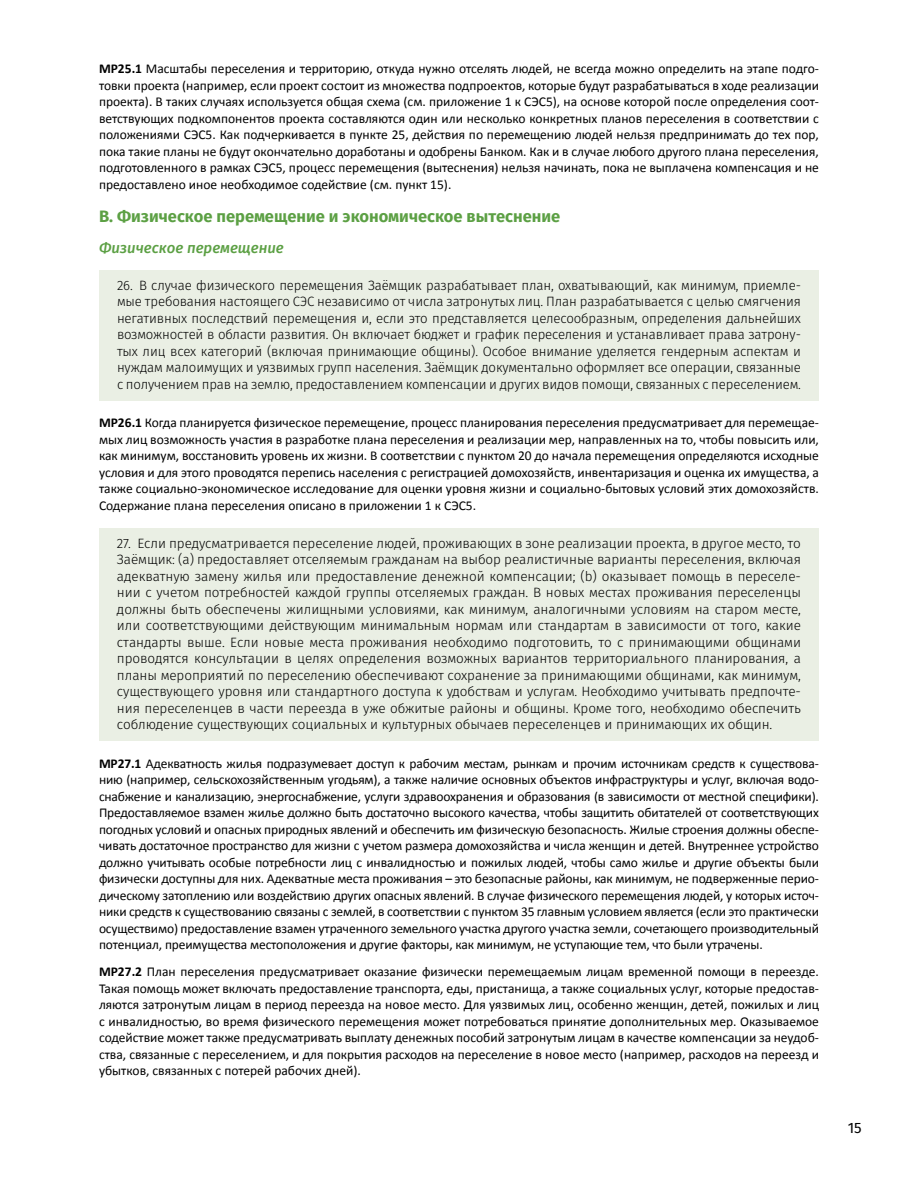
<style>
.page{position:relative;width:918px;height:1188px;background:#fff}
.page>*{position:absolute;margin:0;border:0;box-sizing:border-box;transform-origin:0 0}
.t1{font:700 16.5px "Fira Sans";color:#5ca044}
.t2{font:italic 500 15px "Fira Sans";color:#5ca044}
.t3{font:15px "Fira Sans";color:#000}
.t4{font:13.5px/16.5px "Calibri";color:#000;text-align:justify}
.t5{font:300 13.5px/16.5px "Fira Sans";letter-spacing:-.01em;color:#000;text-align:justify}
.s1{font-weight:700}
</style>
<div class="page">
<div style="left:99px;top:270px;width:720px;height:131px;background:#eaefe4"></div>
<div style="left:99px;top:528px;width:720px;height:213px;background:#eaefe4"></div>
<p class="t4" style="left:99px;top:60px;width:722px"><span class="s1">МР25.1</span> Масштабы переселения и территорию, откуда нужно отселять людей, не всегда можно определить на этапе подго&shy;товки проекта (например, если проект состоит из множества подпроектов, которые будут разрабатываться в ходе реализации проекта). В таких случаях используется общая схема (см. приложение 1 к СЭС5), на основе которой после определения соот&shy;ветствующих подкомпонентов проекта составляются один или несколько конкретных планов переселения в соответствии с положениями СЭС5. Как подчеркивается в пункте 25, действия по перемещению людей нельзя предпринимать до тех пор, пока такие планы не будут окончательно доработаны и одобрены Банком. Как и в случае любого другого плана переселения, подготовленного в рамках СЭС5, процесс перемещения (вытеснения) нельзя начинать, пока не выплачена компенсация и не предоставлено иное необходимое содействие (см. пункт 15).</p>
<p class="t1" style="left:99px;top:204px;width:463px">B. Физическое перемещение и экономическое вытеснение</p>
<p class="t2" style="left:99px;top:237px;width:186px">Физическое перемещение</p>
<p class="t5" style="left:117px;top:278px;width:686px">26. В случае физического перемещения Заёмщик разрабатывает план, охватывающий, как минимум, приемле&shy;мые требования настоящего СЭС независимо от числа затронутых лиц. План разрабатывается с целью смягчения негативных последствий перемещения и, если это представляется целесообразным, определения дальнейших возможностей в области развития. Он включает бюджет и график переселения и устанавливает права затрону&shy;тых лиц всех категорий (включая принимающие общины). Особое внимание уделяется гендерным аспектам и нуждам малоимущих и уязвимых групп населения. Заёмщик документально оформляет все операции, связанные с получением прав на землю, предоставлением компенсации и других видов помощи, связанных с переселением.</p>
<p class="t4" style="left:99px;top:414px;width:722px"><span class="s1">МР26.1</span> Когда планируется физическое перемещение, процесс планирования переселения предусматривает для перемещае&shy;мых лиц возможность участия в разработке плана переселения и реализации мер, направленных на то, чтобы повысить или, как минимум, восстановить уровень их жизни. В соответствии с пунктом 20 до начала перемещения определяются исходные условия и для этого проводятся перепись населения с регистрацией домохозяйств, инвентаризация и оценка их имущества, а также социально-экономическое исследование для оценки уровня жизни и социально-бытовых условий этих домохозяйств.<br>Содержание плана переселения описано в приложении 1 к СЭС5.</p>
<p class="t5" style="left:117px;top:536px;width:686px">27. Если предусматривается переселение людей, проживающих в зоне реализации проекта, в другое место, то Заёмщик: (а) предоставляет отселяемым гражданам на выбор реалистичные варианты переселения, включая адекватную замену жилья или предоставление денежной компенсации; (b) оказывает помощь в переселе&shy;нии с учетом потребностей каждой группы отселяемых граждан. В новых местах проживания переселенцы должны быть обеспечены жилищными условиями, как минимум, аналогичными условиям на старом месте, или соответствующими действующим минимальным нормам или стандартам в зависимости от того, какие стандарты выше. Если новые места проживания необходимо подготовить, то с принимающими общинами проводятся консультации в целях определения возможных вариантов территориального планирования, а планы мероприятий по переселению обеспечивают сохранение за принимающими общинами, как минимум, существующего уровня или стандартного доступа к удобствам и услугам. Необходимо учитывать предпочте&shy;ния переселенцев в части переезда в уже обжитые районы и общины. Кроме того, необходимо обеспечить соблюдение существующих социальных и культурных обычаев переселенцев и принимающих их общин.</p>
<p class="t4" style="left:99px;top:755px;width:722px"><span class="s1">МР27.1</span> Адекватность жилья подразумевает доступ к рабочим местам, рынкам и прочим источникам средств к существова&shy;нию (например, сельскохозяйственным угодьям), а также наличие основных объектов инфраструктуры и услуг, включая водо&shy;снабжение и канализацию, энергоснабжение, услуги здравоохранения и образования (в зависимости от местной специфики).<br>Предоставляемое взамен жилье должно быть достаточно высокого качества, чтобы защитить обитателей от соответствующих погодных условий и опасных природных явлений и обеспечить им физическую безопасность. Жилые строения должны обеспе&shy;чивать достаточное пространство для жизни с учетом размера домохозяйства и числа женщин и детей. Внутреннее устройство должно учитывать особые потребности лиц с инвалидностью и пожилых людей, чтобы само жилье и другие объекты были физически доступны для них. Адекватные места проживания – это безопасные районы, как минимум, не подверженные перио&shy;дическому затоплению или воздействию других опасных явлений. В случае физического перемещения людей, у которых источ&shy;ники средств к существованию связаны с землей, в соответствии с пунктом 35 главным условием является (если это практически осуществимо) предоставление взамен утраченного земельного участка другого участка земли, сочетающего производительный потенциал, преимущества местоположения и другие факторы, как минимум, не уступающие тем, что были утрачены.</p>
<p class="t4" style="left:99px;top:963px;width:722px"><span class="s1">МР27.2</span> План переселения предусматривает оказание физически перемещаемым лицам временной помощи в переезде.<br>Такая помощь может включать предоставление транспорта, еды, пристанища, а также социальных услуг, которые предостав&shy;ляются затронутым лицам в период переезда на новое место. Для уязвимых лиц, особенно женщин, детей, пожилых и лиц с инвалидностью, во время физического перемещения может потребоваться принятие дополнительных мер. Оказываемое содействие может также предусматривать выплату денежных пособий затронутым лицам в качестве компенсации за неудоб&shy;ства, связанные с переселением, и для покрытия расходов на переселение в новое место (например, расходов на переезд и убытков, связанных с потерей рабочих дней).</p>
<p class="t3" style="left:848px;top:1118px;width:16px">15</p>
</div>
